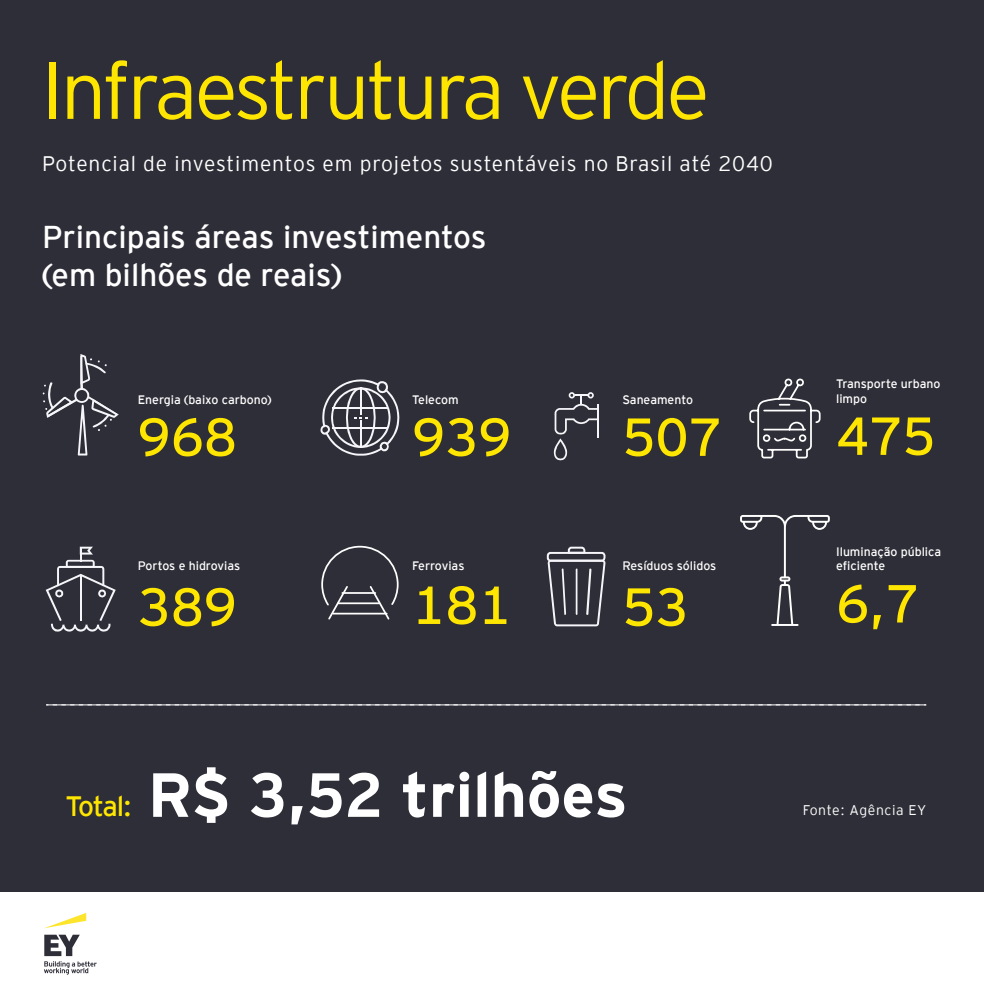
<style>
.page{position:relative;width:984px;height:1003px;background:#fff}
.page>*{position:absolute;margin:0;border:0;box-sizing:border-box;transform-origin:0 0}
.t1{font:300 80.5px "EY Interstate";letter-spacing:-.04em;color:#ffe600}
.t2{font:700 62.12px "EY Interstate";color:#fff}
.t3{font:53.38px "EY Interstate";color:#ffe600}
.t4{font:31.5px/37.8px "EY Interstate";color:#fff}
.t5{font:28px "EY Interstate";letter-spacing:-.05em;color:#ffe600}
.t6{font:300 21px "EY Interstate";letter-spacing:.04em;color:#fff}
.t7{font:300 14px "EY Interstate";letter-spacing:.04em;color:#fff}
.t8{font:12.25px/14.7px "EY Interstate";color:#fff}
</style>
<div class="page">
<div style="left:0;top:0;width:983px;height:891px;background:#2e2e38"></div>
<svg style="left:45px;top:913px;width:41px;height:15px"></svg>
<svg style="left:44px;top:934px;width:53px;height:40px"></svg>
<svg style="left:321px;top:545px;width:78px;height:75px"></svg>
<svg style="left:740px;top:515px;width:89px;height:111px"></svg>
<svg style="left:46px;top:704px;width:880px;height:1px"></svg>
<svg style="left:749px;top:378px;width:72px;height:81px"></svg>
<svg style="left:43px;top:354px;width:76px;height:101px"></svg>
<svg style="left:554px;top:392px;width:43px;height:68px"></svg>
<hr style="left:597px;top:404px;width:1px;height:34px;background:#f6f6fa">
<svg style="left:547px;top:546px;width:58px;height:80px"></svg>
<svg style="left:46px;top:546px;width:70px;height:85px"></svg>
<svg style="left:320px;top:379px;width:79px;height:76px"></svg>
<h1 class="t1" style="left:42px;top:33px;width:669px">Infraestrutura verde</h1>
<h3 class="t6" style="left:42px;top:148px;width:732px">Potencial de investimentos em projetos sustentáveis no Brasil até 2040</h3>
<h3 class="t4" style="left:42px;top:216px;width:446px">Principais áreas investimentos (em bilhões de reais)</h3>
<p class="t8" style="left:138px;top:391px;width:135px">Energia (baixo carbono)</p>
<h3 class="t3" style="left:138px;top:399px;width:101px">968</h3>
<p class="t8" style="left:138px;top:558px;width:104px">Portos e hidrovias</p>
<h3 class="t3" style="left:138px;top:569px;width:101px">389</h3>
<p class="t8" style="left:412px;top:392px;width:48px">Telecom</p>
<h3 class="t3" style="left:412px;top:399px;width:101px">939</h3>
<p class="t8" style="left:412px;top:557px;width:54px">Ferrovias</p>
<h3 class="t3" style="left:412px;top:567px;width:101px">181</h3>
<p class="t8" style="left:622px;top:392px;width:72px">Saneamento</p>
<h3 class="t3" style="left:622px;top:399px;width:101px">507</h3>
<p class="t8" style="left:622px;top:557px;width:95px">Resíduos sólidos</p>
<h3 class="t3" style="left:622px;top:569px;width:68px">53</h3>
<p class="t8" style="left:836px;top:376px;width:106px">Transporte urbano limpo</p>
<h3 class="t3" style="left:836px;top:398px;width:101px">475</h3>
<p class="t8" style="left:836px;top:543px;width:106px">Iluminação pública eficiente</p>
<h3 class="t3" style="left:836px;top:565px;width:84px">6,7</h3>
<h3 class="t5" style="left:65px;top:786px;width:68px">Total:</h3>
<h2 class="t2" style="left:148px;top:749px;width:481px">R$ 3,52 trilhões</h2>
<p class="t7" style="left:802px;top:799px;width:125px">Fonte: Agência EY</p>
</div>
